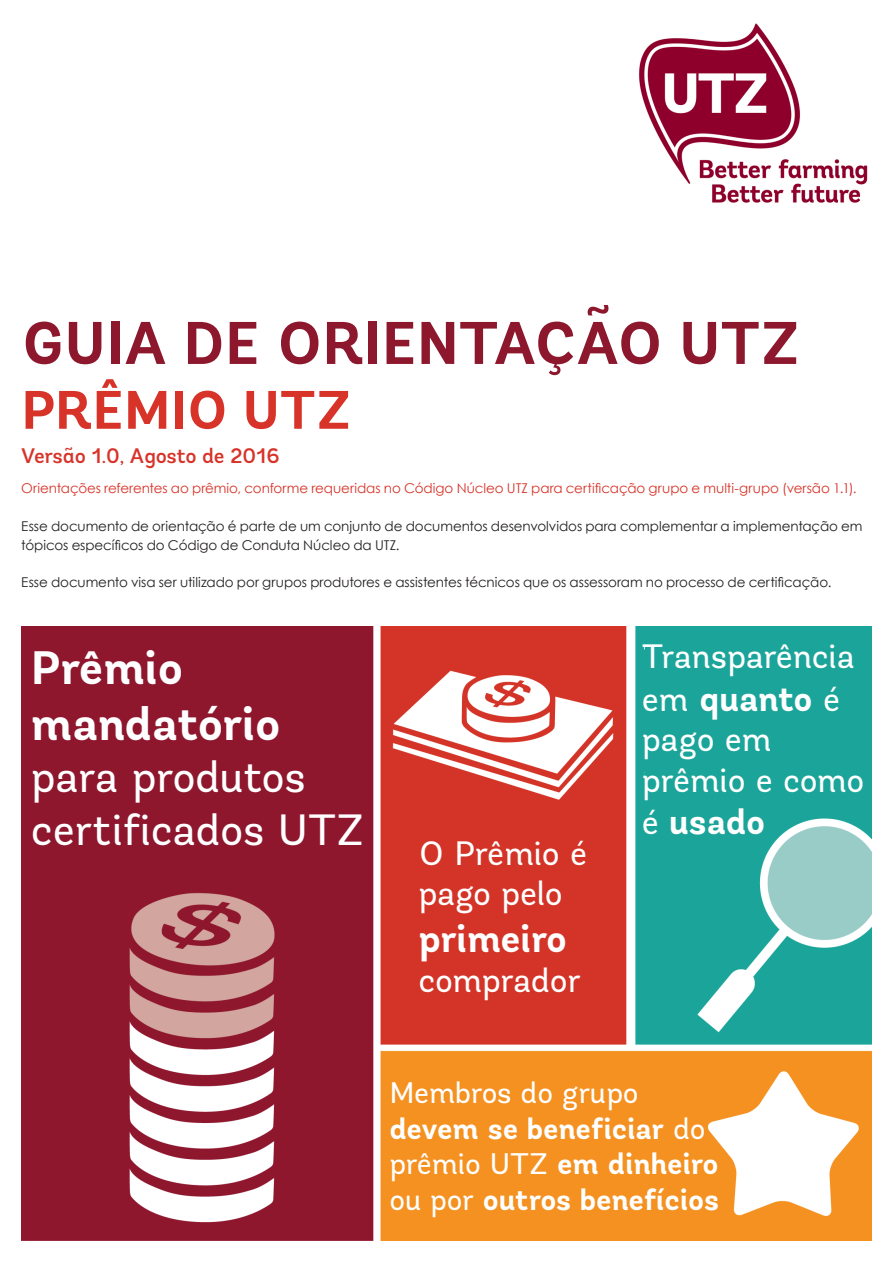
<style>
.page{position:relative;width:893px;height:1263px;background:#fff}
.page>*{position:absolute;margin:0;border:0;box-sizing:border-box;transform-origin:0 0}
.Title_cover{font:700 60px "Andes";letter-spacing:-.015em;color:#8d172c}
.Subtitle_cover{font:700 54px "Andes";letter-spacing:-.005em;color:#d73329}
.t1{font:700 46.8px/56.1px "Andes";letter-spacing:-.01em;color:#fff}
.t2{font:43.65px/52.5px "Andes";letter-spacing:-.01em;color:#fff}
.t3{font:700 38.55px "Andes";letter-spacing:-.005em;color:#fff}
.t4{font:700 35.4px "Andes";letter-spacing:-.015em;color:#fff}
.t5{font:33.75px/40.5px "Andes";letter-spacing:-.015em;color:#fff}
.t6{font:700 29.7px/35.7px "Andes";letter-spacing:-.01em;color:#fff}
.Subtitle_cover-2{font:500 21px "Andes";letter-spacing:-.02em;color:#d73329}
.t7{font:13.5px/18.8px "Century Gothic";letter-spacing:-.005em;color:#231f20}
.t8{font:13.5px "Century Gothic";letter-spacing:-.005em;color:#d73329}
.s1{font-weight:400;font-size:33.75px}
.s2{font-weight:400}
</style>
<div class="page">
<img style="left:638px;top:23px;width:230px;height:180px">
<img style="left:21px;top:627px;width:851px;height:613px">
<div style="left:49px;top:635px;width:302px;height:244px;background:#8e172e"></div>
<div style="left:407px;top:842px;width:199px;height:156px;background:#d33427"></div>
<div style="left:645px;top:635px;width:217px;height:169px;background:#1ba59a"></div>
<div style="left:639px;top:804px;width:125px;height:46px;background:#1ba59a"></div>
<div style="left:397px;top:1064px;width:304px;height:166px;background:#f49120"></div>
<p class="Title_cover" style="left:21px;top:305px;width:780px">GUIA DE ORIENTAÇÃO UTZ</p>
<p class="Subtitle_cover" style="left:21px;top:376px;width:332px">PRÊMIO UTZ</p>
<p class="Subtitle_cover-2" style="left:21px;top:443px;width:260px">Versão 1.0, Agosto de 2016</p>
<p class="t8" style="left:21px;top:479px;width:837px">Orientações referentes ao prêmio, conforme requeridas no Código Núcleo UTZ para certificação grupo e multi-grupo (versão 1.1).</p>
<p class="t7" style="left:21px;top:516px;width:843px">Esse documento de orientação é parte de um conjunto de documentos desenvolvidos para complementar a implementação em tópicos específicos do Código de Conduta Núcleo da UTZ.</p>
<p class="t7" style="left:21px;top:573px;width:812px">Esse documento visa ser utilizado por grupos produtores e assistentes técnicos que os assessoram no processo de certificação.</p>
<p class="t1" style="left:31px;top:640px;width:251px">Prêmio mandatório</p>
<p class="t2" style="left:31px;top:751px;width:335px">para produtos certificados UTZ</p>
<p class="t5" style="left:418px;top:833px;width:170px">O Prêmio é pago pelo</p>
<p class="t3" style="left:418px;top:914px;width:150px">primeiro</p>
<p class="t5" style="left:418px;top:960px;width:164px">comprador</p>
<p class="t5" style="left:642px;top:636px;width:215px">Transparência</p>
<p class="t4" style="left:642px;top:676px;width:200px"><span class="s1">em</span> quanto <span class="s1">é</span></p>
<p class="t5" style="left:642px;top:719px;width:224px">pago em prêmio e como</p>
<p class="t4" style="left:642px;top:799px;width:125px"><span class="s1">é</span> usado</p>
<p class="t6" style="left:389px;top:1075px;width:331px"><span class="s2">Membros do grupo </span>devem se beneficiar <span class="s2">do prêmio UTZ</span> em dinheiro <span class="s2">ou por</span> outros benefícios</p>
</div>
